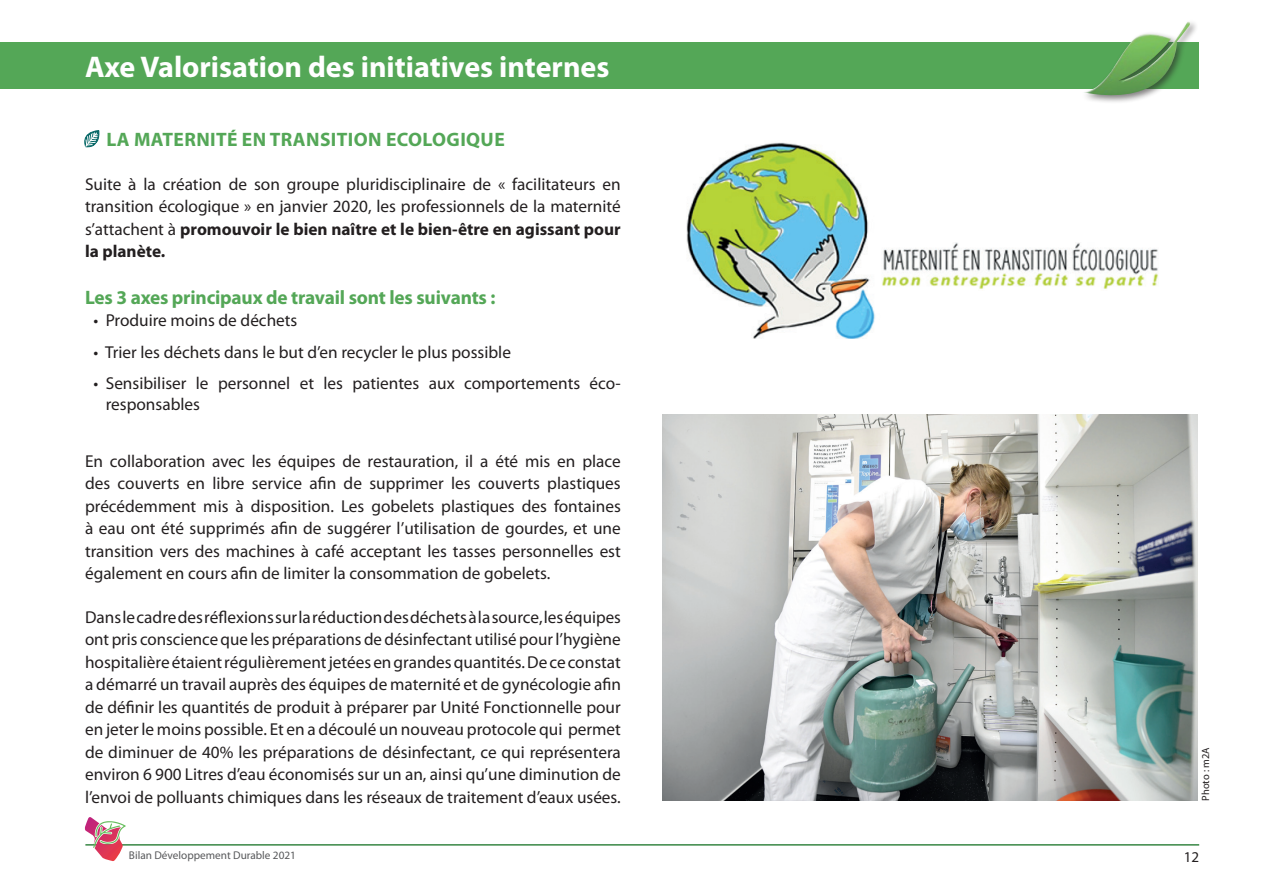
<style>
.page{position:relative;width:1263px;height:893px;background:#fff}
.page>*{position:absolute;margin:0;border:0;box-sizing:border-box;transform-origin:0 0}
.t1{font:700 30px "Myriad Pro";color:#fff}
.t2{font:700 19.5px "Myriad Pro";letter-spacing:-.01em;color:#54a757}
.t3{font:700 19.5px "Myriad Pro";letter-spacing:.02em;color:#54a757}
.t4{font:17.25px/22.5px "Myriad Pro";color:#231f20;text-align:justify}
.t5{font:15px "Myriad Pro";color:#231f20}
.t6{font:11.25px "Myriad Pro";color:#57585a}
.t7{font:10.5px "Myriad Pro";color:#231f20}
.s1{font-weight:700}
</style>
<div class="page">
<div style="left:0;top:43px;width:1199px;height:46px;background:#54a757"></div>
<hr style="left:85px;top:844px;width:1114px;height:2px;background:#398745">
<svg style="left:84px;top:817px;width:42px;height:44px"></svg>
<div style="left:1081px;top:19px;width:118px;height:85px;background:#231f20;opacity:.57"></div>
<img style="left:1083px;top:22px;width:108px;height:78px">
<svg style="left:84px;top:130px;width:16px;height:18px"></svg>
<img style="left:662px;top:415px;width:536px;height:386px">
<img style="left:686px;top:142px;width:189px;height:196px">
<img style="left:882px;top:243px;width:277px;height:46px">
<h1 class="t1" style="left:85px;top:47px;width:526px">Axe Valorisation des initiatives internes</h1>
<p class="t3" style="left:106px;top:127px;width:400px">LA MATERNITÉ EN TRANSITION ECOLOGIQUE</p>
<p class="t4" style="left:85px;top:172px;width:537px">Suite à la création de son groupe pluridisciplinaire de « facilitateurs en transition écologique » en janvier 2020, les professionnels de la maternité s’attachent à <span class="s1">promouvoir le bien naître et le bien-être en agissant pour la planète.</span></p>
<p class="t2" style="left:85px;top:284px;width:412px">Les 3 axes principaux de travail sont les suivants :</p>
<p class="t4" style="left:94px;top:309px;width:205px">• Produire moins de déchets</p>
<p class="t4" style="left:94px;top:340px;width:419px">• Trier les déchets dans le but d’en recycler le plus possible</p>
<p class="t4" style="left:106px;top:373px;width:517px;line-height:20.7px;text-indent:-12px">• Sensibiliser le personnel et les patientes aux comportements éco&shy;responsables</p>
<p class="t4" style="left:85px;top:450px;width:537px">En collaboration avec les équipes de restauration, il a été mis en place des couverts en libre service afin de supprimer les couverts plastiques précédemment mis à disposition. Les gobelets plastiques des fontaines à eau ont été supprimés afin de suggérer l’utilisation de gourdes, et une transition vers des machines à café acceptant les tasses personnelles est également en cours afin de limiter la consommation de gobelets.</p>
<p class="t4" style="left:85px;top:605px;width:537px">Dans le cadre des réflexions sur la réduction des déchets à la source, les équipes ont pris conscience que les préparations de désinfectant utilisé pour l’hygiène hospitalière étaient régulièrement jetées en grandes quantités. De ce constat a démarré un travail auprès des équipes de maternité et de gynécologie afin de définir les quantités de produit à préparer par Unité Fonctionnelle pour en jeter le moins possible. Et en a découlé un nouveau protocole qui permet de diminuer de 40% les préparations de désinfectant, ce qui représentera environ 6 900 Litres d’eau économisés sur un an, ainsi qu’une diminution de l’envoi de polluants chimiques dans les réseaux de traitement d’eaux usées.</p>
<p class="t6" style="left:129px;top:848px;width:169px">Bilan Développement Durable 2021</p>
<p class="t7" style="left:1199px;top:801px;width:55px;rotate:-90deg">Photo : m2A</p>
<p class="t5" style="left:1184px;top:847px;width:17px">12</p>
</div>
